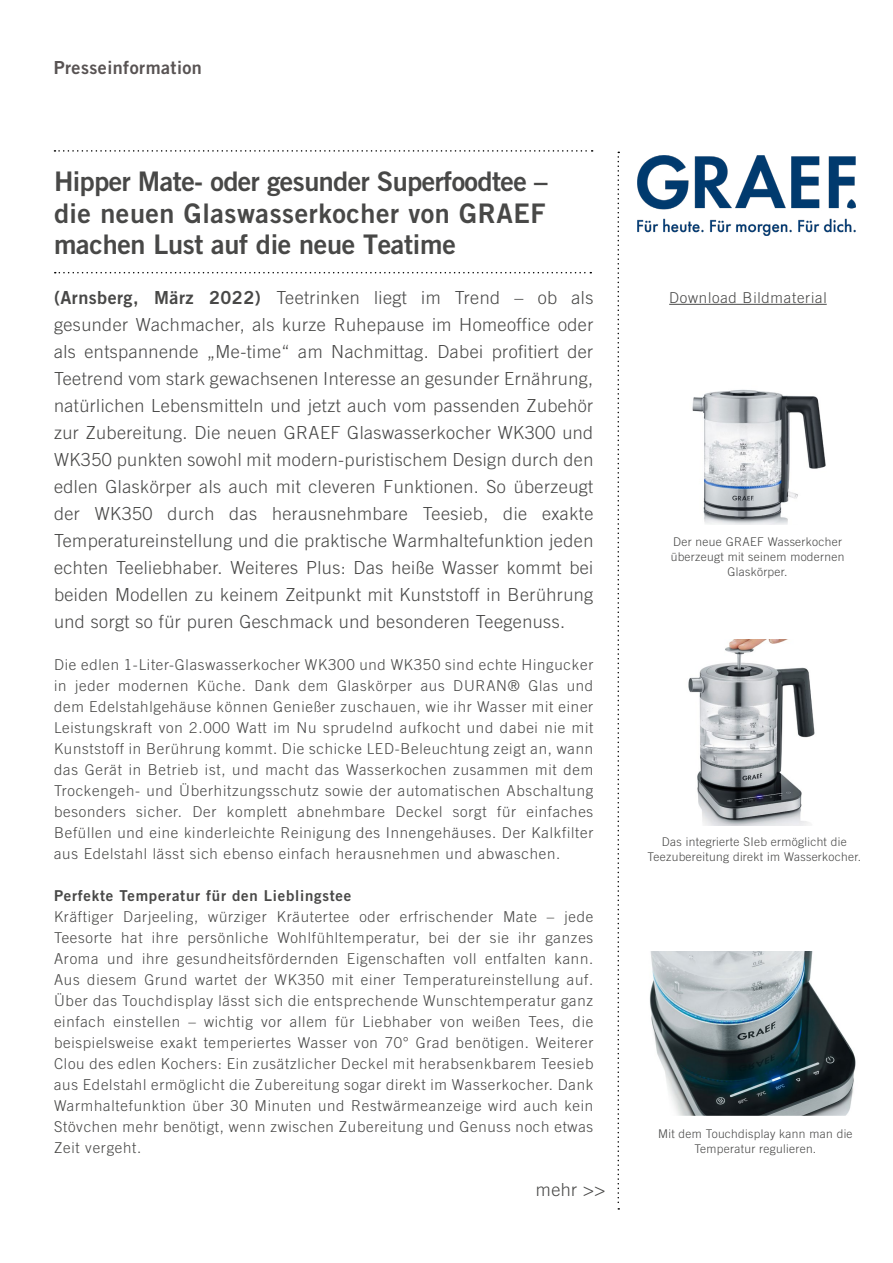
<style>
.page{position:relative;width:893px;height:1263px;background:#fff}
.page>*{position:absolute;margin:0;border:0;box-sizing:border-box;transform-origin:0 0}
.Überschrift_PM{font:27px/31.5px "Trade Gothic LT Bold Two";letter-spacing:-.01em;color:#484847;text-align:justify}
.Teaser_PM{font:300 18px/27px "Trade Gothic LT";letter-spacing:.025em;color:#484847;text-align:justify}
.t1{font:18px "Trade Gothic LT Bold Two";letter-spacing:.025em;color:#585353}
.Fließtext_PM{font:300 15px/21px "Trade Gothic LT";letter-spacing:.05em;color:#484847;text-align:justify}
.Fließtext_PM-2{font:15px "Trade Gothic LT Bold Two";letter-spacing:.05em;color:#484847}
.Boilerplate_PM{font:300 12px/15px "Trade Gothic LT";letter-spacing:.025em;color:#484847;text-align:center}
.s1{font-family:"Trade Gothic LT Bold Two";font-weight:400}
</style>
<div class="page">
<img style="left:637px;top:156px;width:219px;height:79px">
<svg style="left:54px;top:150px;width:539px;height:2px"></svg>
<svg style="left:55px;top:272px;width:536px;height:1px"></svg>
<svg style="left:617px;top:152px;width:2px;height:1057px"></svg>
<hr style="left:669px;top:304px;width:158px;height:1px;background:#484847">
<img style="left:692px;top:389px;width:134px;height:136px">
<img style="left:649px;top:951px;width:207px;height:165px">
<img style="left:688px;top:640px;width:127px;height:186px">
<p class="t1" style="left:54px;top:57px;width:150px">Presseinformation</p>
<p class="Überschrift_PM" style="left:54px;top:165px;width:495px">Hipper Mate- oder gesunder Superfoodtee – die neuen Glaswasserkocher von GRAEF machen Lust auf die neue Teatime</p>
<p class="Teaser_PM" style="left:54px;top:284px;width:541px"><span class="s1">(Arnsberg, März 2022)</span> Teetrinken liegt im Trend – ob als gesunder Wachmacher, als kurze Ruhepause im Homeoffice oder als entspannende „Me-time“ am Nachmittag. Dabei profitiert der Teetrend vom stark gewachsenen Interesse an gesunder Ernährung, natürlichen Lebensmitteln und jetzt auch vom passenden Zubehör zur Zubereitung. Die neuen GRAEF Glaswasserkocher WK300 und WK350 punkten sowohl mit modern-puristischem Design durch den edlen Glaskörper als auch mit cleveren Funktionen. So überzeugt der WK350 durch das herausnehmbare Teesieb, die exakte Temperatureinstellung und die praktische Warmhaltefunktion jeden echten Teeliebhaber. Weiteres Plus: Das heiße Wasser kommt bei beiden Modellen zu keinem Zeitpunkt mit Kunststoff in Berührung und sorgt so für puren Geschmack und besonderen Teegenuss.</p>
<p class="Fließtext_PM" style="left:54px;top:654px;width:541px">Die edlen 1-Liter-Glaswasserkocher WK300 und WK350 sind echte Hingucker in jeder modernen Küche. Dank dem Glaskörper aus DURAN® Glas und dem Edelstahlgehäuse können Genießer zuschauen, wie ihr Wasser mit einer Leistungskraft von 2.000 Watt im Nu sprudelnd aufkocht und dabei nie mit Kunststoff in Berührung kommt. Die schicke LED-Beleuchtung zeigt an, wann das Gerät in Betrieb ist, und macht das Wasserkochen zusammen mit dem Trockengeh- und Überhitzungsschutz sowie der automatischen Abschaltung besonders sicher. Der komplett abnehmbare Deckel sorgt für einfaches Befüllen und eine kinderleichte Reinigung des Innengehäuses. Der Kalkfilter aus Edelstahl lässt sich ebenso einfach herausnehmen und abwaschen.</p>
<p class="Fließtext_PM-2" style="left:54px;top:886px;width:299px">Perfekte Temperatur für den Lieblingstee</p>
<p class="Fließtext_PM" style="left:54px;top:906px;width:541px">Kräftiger Darjeeling, würziger Kräutertee oder erfrischender Mate – jede Teesorte hat ihre persönliche Wohlfühltemperatur, bei der sie ihr ganzes Aroma und ihre gesundheitsfördernden Eigenschaften voll entfalten kann.<br>Aus diesem Grund wartet der WK350 mit einer Temperatureinstellung auf.<br>Über das Touchdisplay lässt sich die entsprechende Wunschtemperatur ganz einfach einstellen – wichtig vor allem für Liebhaber von weißen Tees, die beispielsweise exakt temperiertes Wasser von 70° Grad benötigen. Weiterer Clou des edlen Kochers: Ein zusätzlicher Deckel mit herabsenkbarem Teesieb aus Edelstahl ermöglicht die Zubereitung sogar direkt im Wasserkocher. Dank Warmhaltefunktion über 30 Minuten und Restwärmeanzeige wird auch kein Stövchen mehr benötigt, wenn zwischen Zubereitung und Genuss noch etwas Zeit vergeht.</p>
<p class="Teaser_PM" style="left:536px;top:1176px;width:71px">mehr &gt;&gt;</p>
<p class="Fließtext_PM" style="left:669px;top:287px;width:159px">Download Bildmaterial</p>
<p class="Boilerplate_PM" style="left:671px;top:534px;width:175px">Der neue GRAEF Wasserkocher überzeugt mit seinem modernen<br>Glaskörper.</p>
<p class="Boilerplate_PM" style="left:662px;top:834px;width:186px">Das integrierte SIeb ermöglicht die</p>
<p class="Boilerplate_PM" style="left:648px;top:849px;width:215px">Teezubereitung direkt im Wasserkocher.</p>
<p class="Boilerplate_PM" style="left:658px;top:1126px;width:196px">Mit dem Touchdisplay kann man die<br>Temperatur regulieren.</p>
</div>
